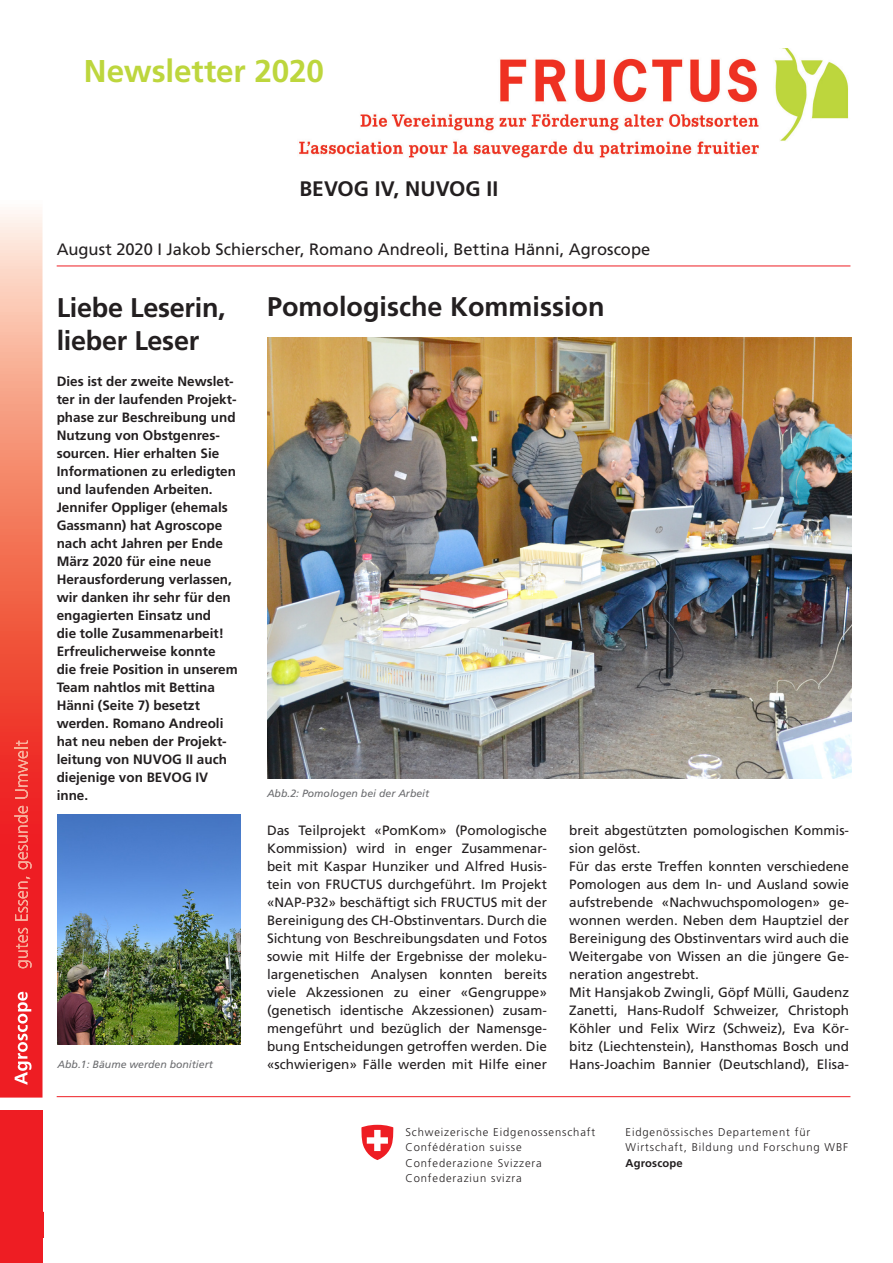
<style>
.page{position:relative;width:893px;height:1263px;background:#fff}
.page>*{position:absolute;margin:0;border:0;box-sizing:border-box;transform-origin:0 0}
.Titelseite__Titel{font:700 31.5px "Frutiger LT";letter-spacing:-.005em;color:#bdd63d}
.Impressum_links{font:700 27px/33px "Frutiger LT";letter-spacing:-.01em;color:#231f20}
.Lauftext__Blocksatz{font:700 27px "Frutiger LT";color:#231f20}
.Titelseite__Kopfzeil{font:700 21px "Frutiger LT";letter-spacing:.005em;color:#231f20}
.Titelseite__Kopfzeil-2{font:16.5px "Frutiger LT Std";letter-spacing:-.005em;color:#231f20}
.t1{font:13.5px/18px "Frutiger LT Std";color:#231f20;text-align:justify}
.Impressum_links-2{font:700 13.5px/18px "Frutiger LT";color:#231f20}
.t2{font:300 11.25px/15.5px "Frutiger LT";letter-spacing:.08em;color:#231f20}
.Bildlegend{font:italic 10.5px "Frutiger LT";color:#6c6d70}
.s1{font-weight:700}
</style>
<div class="page">
<div style="left:43px;top:1212px;width:42px;height:25px;background:#ee1d23"></div>
<hr style="left:57px;top:1096px;width:793px;height:1px;background:#ee1d23">
<svg style="left:361px;top:1125px;width:33px;height:35px"></svg>
<img style="left:299px;top:48px;width:550px;height:110px">
<div style="left:44px;top:1206px;width:806px;height:41px;background:#fff"></div>
<div style="left:42px;top:47px;width:300px;height:23px;background:#fff"></div>
<img style="left:267px;top:337px;width:584px;height:442px">
<img style="left:58px;top:814px;width:183px;height:230px">
<hr style="left:57px;top:266px;width:793px;height:1px;background:#ee1d23">
<svg style="left:0;top:47px;width:43px;height:1050px"></svg>
<div style="left:0;top:1110px;width:43px;height:153px;background:#ee1d23"></div>
<svg style="left:15px;top:992px;width:17px;height:93px"></svg>
<svg style="left:16px;top:928px;width:16px;height:40px"></svg>
<svg style="left:15px;top:877px;width:15px;height:44px"></svg>
<svg style="left:14px;top:806px;width:18px;height:63px"></svg>
<svg style="left:14px;top:740px;width:14px;height:59px"></svg>
<p class="Titelseite__Titel" style="left:84px;top:52px;width:242px">Newsletter 2020</p>
<p class="Titelseite__Kopfzeil" style="left:299px;top:177px;width:201px">BEVOG IV, NUVOG II</p>
<p class="Titelseite__Kopfzeil-2" style="left:57px;top:239px;width:595px">August 2020 I Jakob Schierscher, Romano Andreoli, Bettina Hänni, Agroscope</p>
<p class="Impressum_links" style="left:57px;top:291px;width:171px">Liebe Leserin, lieber Leser</p>
<p class="Impressum_links-2" style="left:57px;top:372px;width:183px">Dies ist der zweite Newslet&shy;ter in der laufenden Projekt&shy;phase zur Beschreibung und<br>Nutzung von Obstgenres&shy;sourcen. Hier erhalten Sie<br>Informationen zu erledigten und laufenden Arbeiten.<br>Jennifer Oppliger (ehemals<br>Gassmann) hat Agroscope nach acht Jahren per Ende<br>März 2020 für eine neue<br>Herausforderung verlassen, wir danken ihr sehr für den engagierten Einsatz und<br>die tolle Zusammenarbeit!<br>Erfreulicherweise konnte die freie Position in unserem<br>Team nahtlos mit Bettina<br>Hänni (Seite 7) besetzt werden. Romano Andreoli hat neu neben der Projekt&shy;leitung von NUVOG II auch diejenige von BEVOG IV inne.</p>
<p class="Bildlegend" style="left:58px;top:1058px;width:157px">Abb.1: Bäume werden bonitiert</p>
<p class="Lauftext__Blocksatz" style="left:267px;top:291px;width:339px">Pomologische Kommission</p>
<p class="Bildlegend" style="left:267px;top:787px;width:164px">Abb.2: Pomologen bei der Arbeit</p>
<p class="t1" style="left:267px;top:821px;width:281px">Das Teilprojekt «PomKom» (Pomologische Kommission) wird in enger Zusammenar&shy;beit mit Kaspar Hunziker und Alfred Husis&shy;tein von FRUCTUS durchgeführt. Im Projekt «NAP-P32» beschäftigt sich FRUCTUS mit der Bereinigung des CH-Obstinventars. Durch die Sichtung von Beschreibungsdaten und Fotos sowie mit Hilfe der Ergebnisse der moleku&shy;largenetischen Analysen konnten bereits viele Akzessionen zu einer «Gengruppe» (genetisch identische Akzessionen) zusam&shy;mengeführt und bezüglich der Namensge&shy;bung Entscheidungen getroffen werden. Die «schwierigen» Fälle werden mit Hilfe einer</p>
<p class="t1" style="left:569px;top:821px;width:281px">breit abgestützten pomologischen Kommis&shy;sion gelöst.</p>
<p class="t1" style="left:569px;top:857px;width:281px">Für das erste Treffen konnten verschiedene Pomologen aus dem In- und Ausland sowie aufstrebende «Nachwuchspomologen» ge&shy;wonnen werden. Neben dem Hauptziel der Bereinigung des Obstinventars wird auch die Weitergabe von Wissen an die jüngere Ge&shy;neration angestrebt.</p>
<p class="t1" style="left:569px;top:983px;width:281px">Mit Hansjakob Zwingli, Göpf Mülli, Gaudenz Zanetti, Hans-Rudolf Schweizer, Christoph Köhler und Felix Wirz (Schweiz), Eva Kör&shy;bitz (Liechtenstein), Hansthomas Bosch und Hans-Joachim Bannier (Deutschland), Elisa-</p>
<p class="t2" style="left:405px;top:1124px;width:191px">Schweizerische Eidgenossenschaft<br>Confédération suisse<br>Confederazione Svizzera<br>Confederaziun svizra</p>
<p class="t2" style="left:625px;top:1124px;width:224px">Eidgenössisches Departement für<br>Wirtschaft, Bildung und Forschung WBF<br><span class="s1">Agroscope</span></p>
</div>
